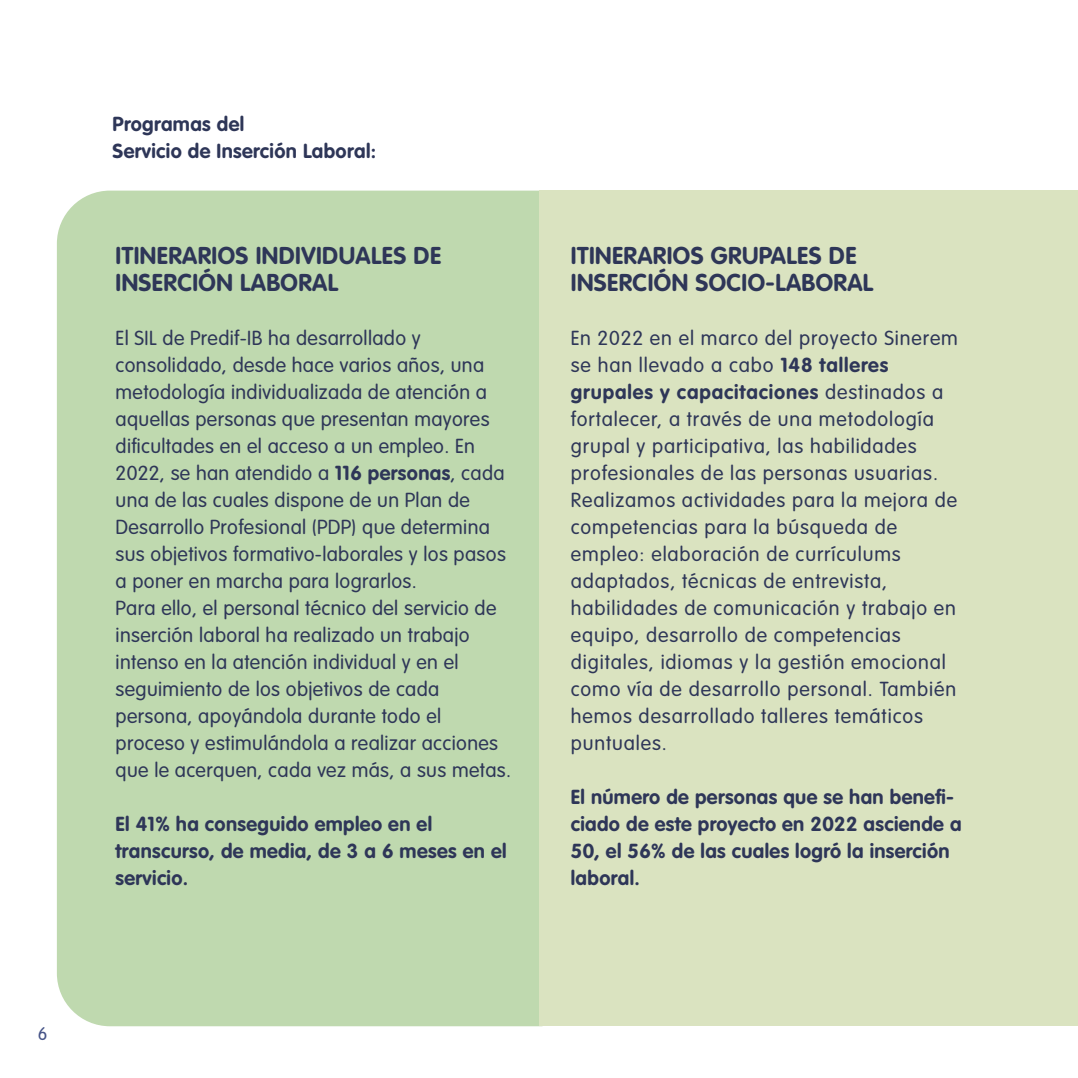
<style>
.page{position:relative;width:1078px;height:1078px;background:#fff}
.page>*{position:absolute;margin:0;border:0;box-sizing:border-box;transform-origin:0 0}
.t1{font:700 24px/27px "VAG Rounded Std";letter-spacing:.02em;color:#2e3658}
.t2{font:300 20px/27px "VAG Rounded Std";letter-spacing:.02em;color:#2e3658}
.t3{font:300 20px/27px "VAG Rounded Std";letter-spacing:.045em;color:#2e3658}
.t4{font:700 20px/27px "VAG Rounded Std";letter-spacing:.02em;color:#2e3658}
.t5{font:300 18px "VAG Rounded Std";color:#465487}
.s1{font-weight:700}
</style>
<div class="page">
<div style="left:57px;top:190px;width:482px;height:835px;background:#bfd9af"></div>
<div style="left:539px;top:190px;width:538px;height:835px;background:#dae3c0"></div>
<hr style="left:1077px;top:190px;width:1px;height:835px;background:#e6e5db">
<p class="t5" style="left:38px;top:1022px;width:11px">6</p>
<p class="t4" style="left:113px;top:111px;width:265px">Programas del<br>Servicio de Inserción Laboral:</p>
<p class="t1" style="left:115px;top:243px;width:327px">ITINERARIOS INDIVIDUALES DE<br>INSERCIÓN LABORAL</p>
<p class="t2" style="left:115px;top:325px;width:397px">El SIL de Predif-IB ha desarrollado y consolidado, desde hace varios años, una metodología individualizada de atención a aquellas personas que presentan mayores dificultades en el acceso a un empleo. En 2022, se han atendido a <span class="s1">116 personas</span>, cada una de las cuales dispone de un Plan de Desarrollo Profesional (PDP) que determina sus objetivos formativo-laborales y los pasos a poner en marcha para lograrlos.<br>Para ello, el personal técnico del servicio de inserción laboral ha realizado un trabajo intenso en la atención individual y en el seguimiento de los objetivos de cada persona, apoyándola durante todo el proceso y estimulándola a realizar acciones que le acerquen, cada vez más, a sus metas.</p>
<p class="t4" style="left:115px;top:811px;width:392px">El 41% ha conseguido empleo en el transcurso, de media, de 3 a 6 meses en el servicio.</p>
<p class="t1" style="left:570px;top:243px;width:304px">ITINERARIOS GRUPALES DE<br>INSERCIÓN SOCIO-LABORAL</p>
<p class="t3" style="left:570px;top:325px;width:388px">En 2022 en el marco del proyecto Sinerem se han llevado a cabo <span class="s1">148 talleres grupales y capacitaciones</span> destinados a fortalecer, a través de una metodología grupal y participativa, las habilidades profesionales de las personas usuarias.<br>Realizamos actividades para la mejora de competencias para la búsqueda de empleo: elaboración de currículums adaptados, técnicas de entrevista, habilidades de comunicación y trabajo en equipo, desarrollo de competencias digitales, idiomas y la gestión emocional como vía de desarrollo personal. También hemos desarrollado talleres temáticos puntuales.</p>
<p class="t4" style="left:570px;top:784px;width:392px">El número de personas que se han benefi&shy;ciado de este proyecto en 2022 asciende a<br>50, el 56% de las cuales logró la inserción laboral.</p>
</div>
